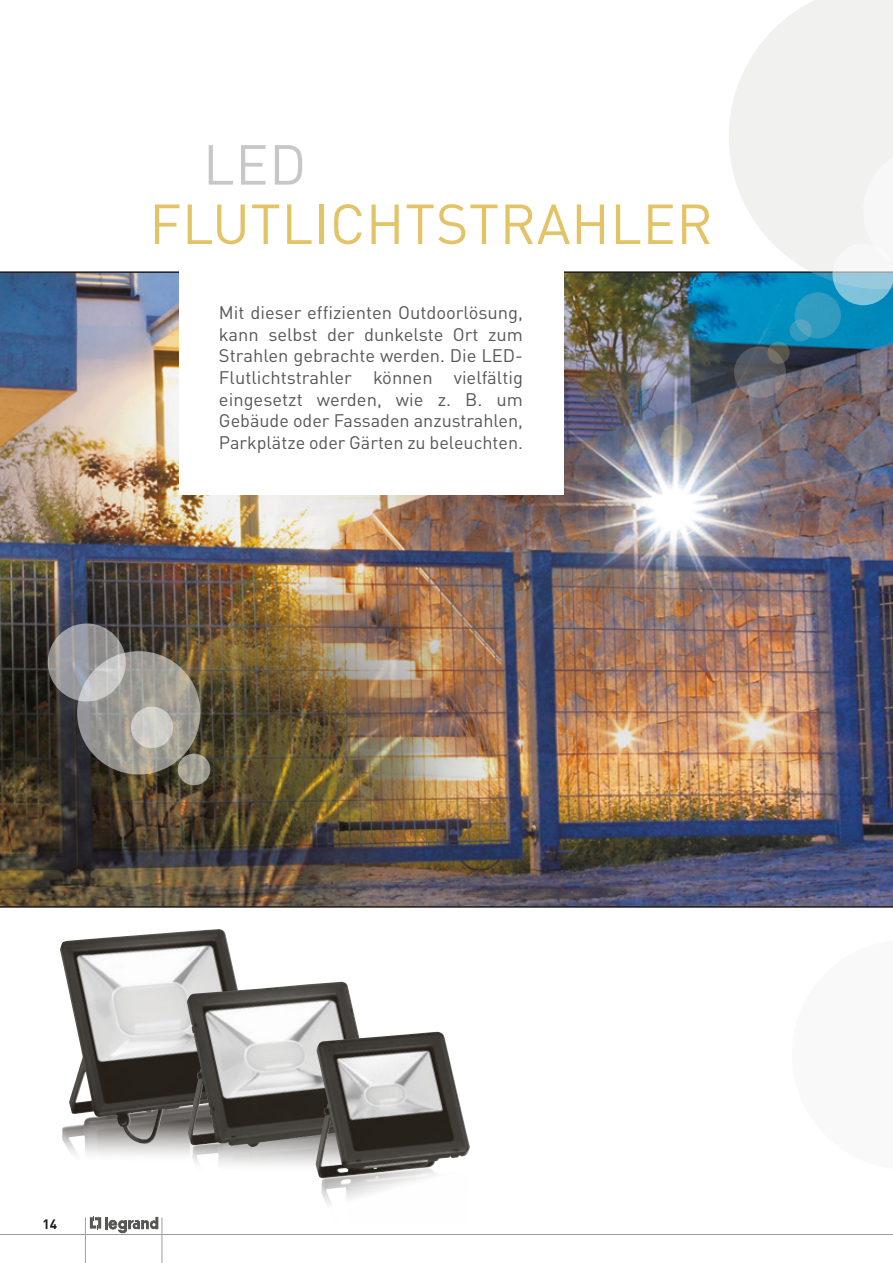
<style>
.page{position:relative;width:893px;height:1263px;background:#fff}
.page>*{position:absolute;margin:0;border:0;box-sizing:border-box;transform-origin:0 0}
.t1{font:55.5px "DIN Pro";letter-spacing:.01em;color:#e4c366}
.t2{font:55.5px "DIN Pro";color:#c7c7c6}
.t3{font:18px/21.6px "DIN Pro";color:#575756;text-align:justify}
.t4{font:700 13.5px "DIN Pro";color:#1d1d1b}
</style>
<div class="page">
<img style="left:0;top:271px;width:893px;height:637px">
<div style="left:179px;top:253px;width:385px;height:242px;background:#fff"></div>
<svg style="left:77px;top:651px;width:123px;height:123px;background:#9f9c94"></svg>
<div style="left:131px;top:707px;width:42px;height:41px;background:#cecdc8;border-radius:50%"></div>
<svg style="left:178px;top:754px;width:32px;height:31px"></svg>
<svg style="left:48px;top:623px;width:78px;height:78px;background:#a5a5a8"></svg>
<svg style="left:729px;top:0;width:164px;height:289px;fill:#f1f1f0"></svg>
<svg style="left:660px;top:424px;width:33px;height:33px"></svg>
<div style="left:795px;top:292px;width:46px;height:47px;background:#319cc0;border-radius:50%"></div>
<svg style="left:832px;top:148px;width:61px;height:157px"></svg>
<svg style="left:731px;top:318px;width:82px;height:83px;background:#446c7e"></svg>
<img style="left:60px;top:929px;width:176px;height:190px">
<img style="left:187px;top:982px;width:171px;height:137px">
<img style="left:316px;top:1032px;width:154px;height:135px">
<img style="left:399px;top:1167px;width:37px;height:18px">
<hr style="left:162px;top:1217px;width:1px;height:46px;background:#9d9d9d">
<hr style="left:85px;top:1217px;width:1px;height:46px;background:#9d9d9d">
<svg style="left:62px;top:1119px;width:337px;height:114px"></svg>
<hr style="left:0;top:1234px;width:893px;height:1px;background:#9d9d9d">
<h1 class="t2" style="left:203px;top:121px;width:105px">LED</h1>
<h1 class="t1" style="left:149px;top:180px;width:565px">FLUTLICHTSTRAHLER</h1>
<p class="t3" style="left:219px;top:300px;width:306px">Mit dieser effizienten Outdoorlösung, kann selbst der dunkelste Ort zum Strahlen gebrachte werden. Die LED-Flutlichtstrahler können vielfältig eingesetzt werden, wie z. B. um Gebäude oder Fassaden anzustrahlen, Parkplätze oder Gärten zu beleuchten.</p>
<p class="t4" style="left:43px;top:1214px;width:16px">14</p>
</div>
